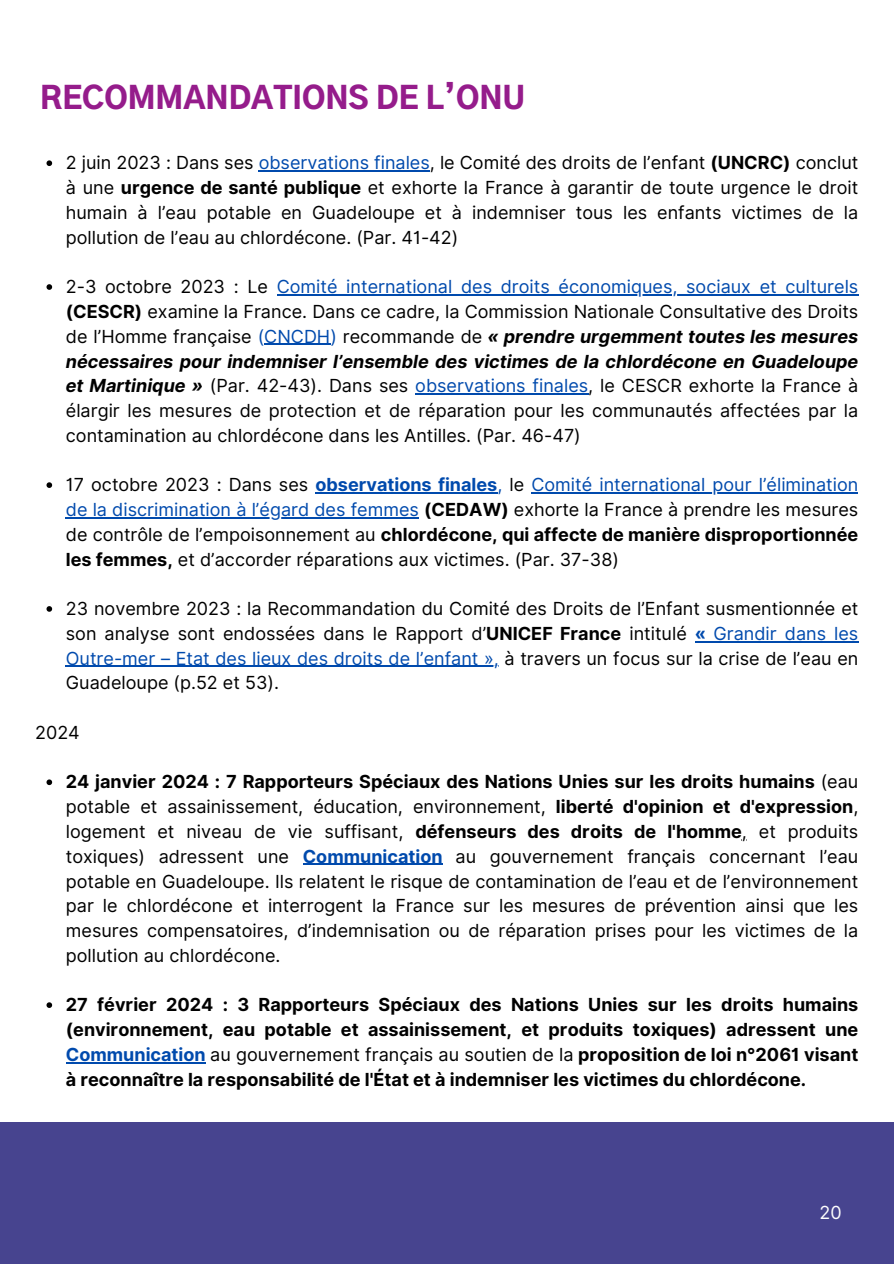
<style>
.page{position:relative;width:894px;height:1264px;background:#fff}
.page>*{position:absolute;margin:0;border:0;box-sizing:border-box;transform-origin:0 0}
.t1{font:900 30.3px "Gothic A1";color:#951c8b}
.t2{font:18px/24.8px "Inter";color:#000;text-align:justify}
.t3{font:700 18px/24.8px "Inter";color:#000;text-align:justify}
.t4{font:18px "Inter";color:#004aad}
.t5{font:18px "Inter";color:#fefefe}
.s1{color:#004aad}
.s2{font-weight:700}
.s3{font-weight:700;font-style:italic}
.s4{color:#000}
.s5{font-weight:700;color:#004aad}
.s6{font-weight:400}
</style>
<div class="page">
<div style="left:0;top:1122px;width:893px;height:141px;background:#47448f"></div>
<svg style="left:46px;top:160px;width:6px;height:6px"></svg>
<hr style="left:258px;top:170px;width:172px;height:2px;background:#004aad">
<svg style="left:46px;top:284px;width:6px;height:6px"></svg>
<hr style="left:277px;top:294px;width:581px;height:1px;background:#004aad">
<hr style="left:264px;top:344px;width:66px;height:1px;background:#004aad">
<hr style="left:415px;top:393px;width:173px;height:1px;background:#004aad">
<svg style="left:46px;top:482px;width:6px;height:6px"></svg>
<hr style="left:315px;top:492px;width:182px;height:1px;background:#004aad">
<hr style="left:531px;top:492px;width:327px;height:1px;background:#004aad">
<hr style="left:66px;top:517px;width:353px;height:1px;background:#004aad">
<svg style="left:46px;top:606px;width:6px;height:5px"></svg>
<svg style="left:695px;top:641px;width:18px;height:1px"></svg>
<hr style="left:713px;top:641px;width:145px;height:1px;background:#004aad">
<hr style="left:66px;top:665px;width:432px;height:2px;background:#004aad">
<svg style="left:46px;top:779px;width:6px;height:6px"></svg>
<hr style="left:303px;top:863px;width:139px;height:2px;background:#004aad">
<svg style="left:46px;top:1002px;width:6px;height:5px"></svg>
<hr style="left:66px;top:1061px;width:140px;height:2px;background:#004aad">
<h1 class="t1" style="left:40px;top:84px;width:486px">RECOMMANDATIONS DE L’ONU</h1>
<p class="t2" style="left:66px;top:150px;width:793px">2 juin 2023 : Dans ses <span class="s1">observations finales</span>, le Comité des droits de l’enfant <span class="s2">(UNCRC)</span> conclut à une <span class="s2">urgence de santé publique</span> et exhorte la France à garantir de toute urgence le droit humain à l’eau potable en Guadeloupe et à indemniser tous les enfants victimes de la pollution de l’eau au chlordécone. (Par. 41-42)</p>
<p class="t2" style="left:66px;top:274px;width:204px">2-3 octobre 2023 : Le</p>
<p class="t2" style="left:66px;top:274px;width:793px;text-indent:211px"><span class="s1">Comité international des droits économiques, sociaux et culturels </span><span class="s2">(CESCR)</span> examine la France. Dans ce cadre, la Commission Nationale Consultative des Droits de l’Homme française <span class="s1">(CNCDH)</span> recommande de <span class="s3">« prendre urgemment toutes les mesures nécessaires pour indemniser l’ensemble des victimes de la chlordécone en Guadeloupe et Martinique »</span> (Par. 42-43). Dans ses <span class="s1">observations finales</span>, le CESCR exhorte la France à élargir les mesures de protection et de réparation pour les communautés affectées par la contamination au chlordécone dans les Antilles. (Par. 46-47)</p>
<p class="t4" style="left:66px;top:474px;width:793px"><span class="s4">17 octobre 2023 : Dans ses</span> <span class="s2">observations finales</span>, <span class="s4">le</span> Comité international pour l’élimination</p>
<p class="t2" style="left:66px;top:497px;width:793px"><span class="s1">de la discrimination à l’égard des femmes</span> <span class="s2">(CEDAW)</span> exhorte la France à prendre les mesures de contrôle de l’empoisonnement au <span class="s2">chlordécone, qui affecte de manière disproportionnée les femmes,</span> et d’accorder réparations aux victimes. (Par. 37-38)</p>
<p class="t2" style="left:66px;top:596px;width:793px">23 novembre 2023 : la Recommandation du Comité des Droits de l’Enfant susmentionnée et son analyse sont endossées dans le Rapport d’<span class="s2">UNICEF France</span> intitulé <span class="s5">«</span> <span class="s1">Grandir dans les</span></p>
<p class="t2" style="left:66px;top:645px;width:793px"><span class="s1">Outre-mer – Etat des lieux des droits de l’enfant »,</span> à travers un focus sur la crise de l’eau en<br>Guadeloupe (p.52 et 53).</p>
<p class="t2" style="left:35px;top:720px;width:46px">2024</p>
<p class="t2" style="left:66px;top:769px;width:793px"><span class="s2">24 janvier 2024 : 7 Rapporteurs Spéciaux des Nations Unies sur les droits humains</span> (eau potable et assainissement, éducation, environnement, <span class="s2">liberté d'opinion et d'expression</span>, logement et niveau de vie suffisant, <span class="s2">défenseurs des droits de l'homme</span>, et produits toxiques) adressent une <span class="s5">Communication</span> au gouvernement français concernant l’eau potable en Guadeloupe. Ils relatent le risque de contamination de l’eau et de l’environnement par le chlordécone et interrogent la France sur les mesures de prévention ainsi que les mesures compensatoires, d’indemnisation ou de réparation prises pour les victimes de la pollution au chlordécone.</p>
<p class="t3" style="left:66px;top:992px;width:793px">27 février 2024 : 3 Rapporteurs Spéciaux des Nations Unies sur les droits humains (environnement, eau potable et assainissement, et produits toxiques) adressent une <span class="s1">Communication</span> <span class="s6">au gouvernement français au soutien de la</span> proposition de loi n°2061 visant à reconnaître la responsabilité de l'État et à indemniser les victimes du chlordécone.</p>
<p class="t5" style="left:819px;top:1201px;width:24px">20</p>
<p class="t5" style="left:826px;top:1213px;width:21px">19</p>
</div>
